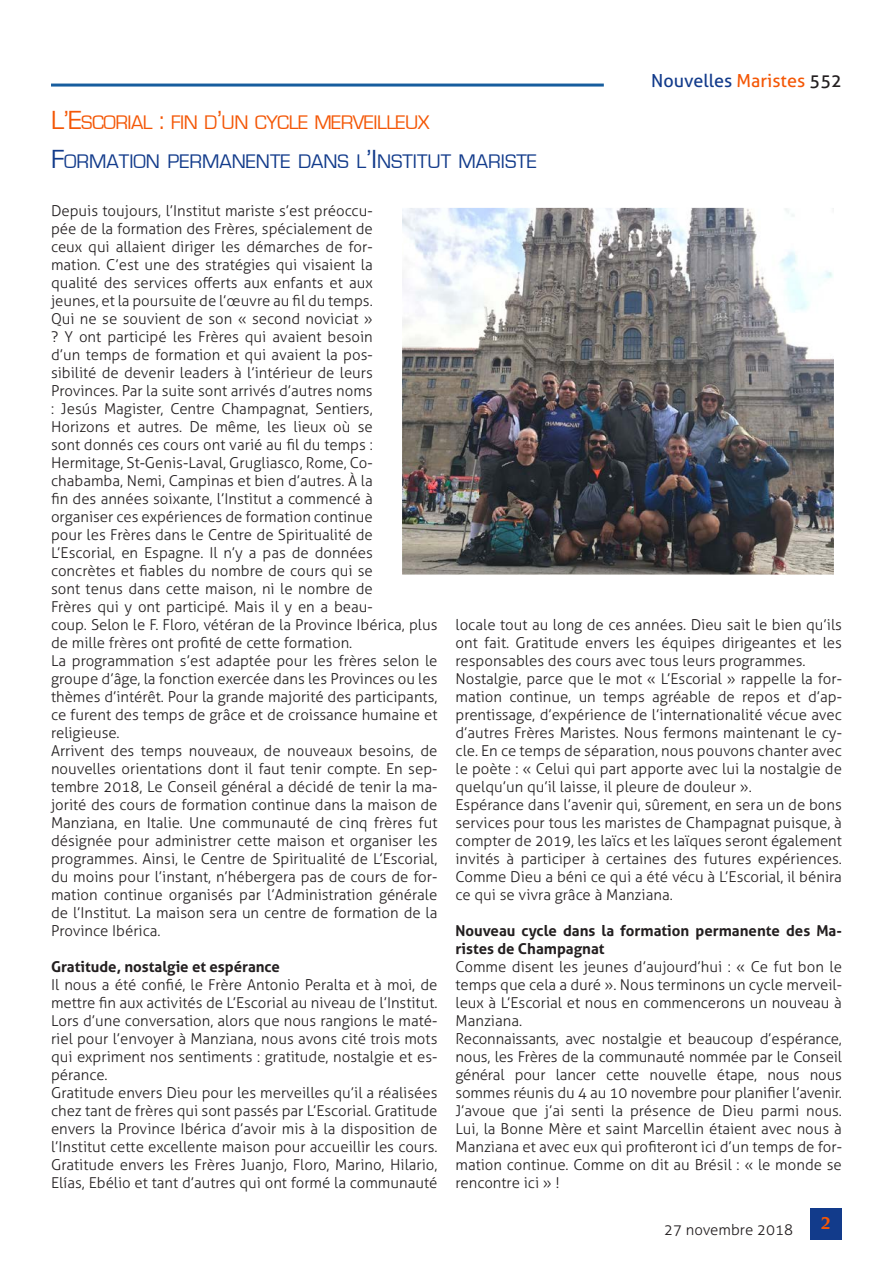
<style>
.page{position:relative;width:893px;height:1263px;background:#fff}
.page>*{position:absolute;margin:0;border:0;box-sizing:border-box;transform-origin:0 0}
.Titolo{font:20.25px "Eurostile";color:#123b8b}
.Titolo-2{font:20.25px "Eurostile";letter-spacing:-.025em;color:#f45706}
.t1{font:18px "Aller";color:#123b8b}
.t2{font:700 18px "Novarese IT Cby BT";color:#f45706}
.Testo_sinEspacio{font:300 15px/18px "Aller";color:#231f20;text-align:justify}
.Testo_sinEspacio-2{font:700 15px/18px "Aller";color:#231f20}
.s1{color:#f45706}
.s2{color:#231f20}
.s3{font-size:27px}
</style>
<div class="page">
<hr style="left:51px;top:84px;width:553px;height:3px;background:#175d9e">
<div style="left:810px;top:1208px;width:32px;height:31px;background:#123b8b"></div>
<img style="left:404px;top:209px;width:428px;height:364px">
<p class="t1" style="left:651px;top:69px;width:192px">Nouvelles <span class="s1">Maristes</span> <span class="s2">552</span></p>
<p class="Titolo-2" style="left:51px;top:111px;width:380px"><span class="s3">L’E</span>SCORIAL <span class="s3">:</span> FIN D<span class="s3">’</span>UN CYCLE MERVEILLEUX</p>
<p class="Titolo" style="left:51px;top:151px;width:487px"><span class="s3">F</span>ORMATION PERMANENTE DANS L<span class="s3">’I</span> NSTITUT MARISTE</p>
<p class="Testo_sinEspacio" style="left:51px;top:202px;width:323px">Depuis toujours, l’Institut mariste s’est préoccu&shy;pée de la formation des Frères, spécialement de ceux qui allaient diriger les démarches de for&shy;mation. C’est une des stratégies qui visaient la qualité des services offerts aux enfants et aux jeunes, et la poursuite de l’œuvre au fil du temps.</p>
<p class="Testo_sinEspacio" style="left:51px;top:310px;width:388px;text-align:left">Qui ne se souvient de son « second noviciat »<br>? Y ont participé les Frères qui avaient besoin<br>d’un temps de formation et qui avaient la pos-<br>sibilité de devenir leaders à l’intérieur de leurs Provinces. Par la suite sont arrivés d’autres noms<br>: Jesús Magister, Centre Champagnat, Sentiers,<br>Horizons et autres. De même, les lieux où se<br>sont donnés ces cours ont varié au fil du temps :<br>Hermitage, St-Genis-Laval, Grugliasco, Rome, Co&shy;chabamba, Nemi, Campinas et bien d’autres. À la<br>fin des années soixante, l’Institut a commencé à organiser ces expériences de formation continue<br>pour les Frères dans le Centre de Spiritualité de L’Escorial, en Espagne. Il n’y a pas de données concrètes et fiables du nombre de cours qui se<br>sont tenus dans cette maison, ni le nombre de<br>Frères qui y ont participé. Mais il y en a beau-<br>coup. Selon le F. Floro, vétéran de la Province Ibérica, plus de mille frères ont profité de cette formation.</p>
<p class="Testo_sinEspacio" style="left:51px;top:652px;width:388px">La programmation s’est adaptée pour les frères selon le groupe d’âge, la fonction exercée dans les Provinces ou les thèmes d’intérêt. Pour la grande majorité des participants, ce furent des temps de grâce et de croissance humaine et religieuse.</p>
<p class="Testo_sinEspacio" style="left:51px;top:742px;width:388px">Arrivent des temps nouveaux, de nouveaux besoins, de nouvelles orientations dont il faut tenir compte. En sep&shy;tembre 2018, Le Conseil général a décidé de tenir la ma&shy;jorité des cours de formation continue dans la maison de Manziana, en Italie. Une communauté de cinq frères fut désignée pour administrer cette maison et organiser les programmes. Ainsi, le Centre de Spiritualité de L’Escorial, du moins pour l’instant, n’hébergera pas de cours de for&shy;mation continue organisés par l’Administration générale de l’Institut. La maison sera un centre de formation de la Province Ibérica.</p>
<p class="Testo_sinEspacio-2" style="left:51px;top:958px;width:230px">Gratitude, nostalgie et espérance</p>
<p class="Testo_sinEspacio" style="left:51px;top:976px;width:388px">Il nous a été confié, le Frère Antonio Peralta et à moi, de mettre fin aux activités de L’Escorial au niveau de l’Institut.<br>Lors d’une conversation, alors que nous rangions le maté&shy;riel pour l’envoyer à Manziana, nous avons cité trois mots qui expriment nos sentiments : gratitude, nostalgie et es&shy;pérance.</p>
<p class="Testo_sinEspacio" style="left:51px;top:1084px;width:388px">Gratitude envers Dieu pour les merveilles qu’il a réalisées chez tant de frères qui sont passés par L’Escorial. Gratitude envers la Province Ibérica d’avoir mis à la disposition de l’Institut cette excellente maison pour accueillir les cours.<br>Gratitude envers les Frères Juanjo, Floro, Marino, Hilario, Elías, Ebélio et tant d’autres qui ont formé la communauté</p>
<p class="Testo_sinEspacio" style="left:455px;top:616px;width:388px">locale tout au long de ces années. Dieu sait le bien qu’ils ont fait. Gratitude envers les équipes dirigeantes et les responsables des cours avec tous leurs programmes.</p>
<p class="Testo_sinEspacio" style="left:455px;top:670px;width:388px">Nostalgie, parce que le mot « L’Escorial » rappelle la for&shy;mation continue, un temps agréable de repos et d’ap&shy;prentissage, d’expérience de l’internationalité vécue avec d’autres Frères Maristes. Nous fermons maintenant le cy&shy;cle. En ce temps de séparation, nous pouvons chanter avec le poète : « Celui qui part apporte avec lui la nostalgie de quelqu’un qu’il laisse, il pleure de douleur ».</p>
<p class="Testo_sinEspacio" style="left:455px;top:796px;width:388px">Espérance dans l’avenir qui, sûrement, en sera un de bons services pour tous les maristes de Champagnat puisque, à compter de 2019, les laïcs et les laïques seront également invités à participer à certaines des futures expériences.<br>Comme Dieu a béni ce qui a été vécu à L’Escorial, il bénira ce qui se vivra grâce à Manziana.</p>
<p class="Testo_sinEspacio-2" style="left:455px;top:922px;width:388px">Nouveau cycle dans la formation permanente des Ma&shy;ristes de Champagnat</p>
<p class="Testo_sinEspacio" style="left:455px;top:958px;width:388px">Comme disent les jeunes d’aujourd’hui : « Ce fut bon le temps que cela a duré ». Nous terminons un cycle merveil&shy;leux à L’Escorial et nous en commencerons un nouveau à Manziana.</p>
<p class="Testo_sinEspacio" style="left:455px;top:1030px;width:388px">Reconnaissants, avec nostalgie et beaucoup d’espérance, nous, les Frères de la communauté nommée par le Conseil général pour lancer cette nouvelle étape, nous nous sommes réunis du 4 au 10 novembre pour planifier l’avenir.</p>
<p class="Testo_sinEspacio" style="left:455px;top:1102px;width:388px">J’avoue que j’ai senti la présence de Dieu parmi nous.<br>Lui, la Bonne Mère et saint Marcellin étaient avec nous à Manziana et avec eux qui profiteront ici d’un temps de for&shy;mation continue. Comme on dit au Brésil : « le monde se rencontre ici » !</p>
<p class="Testo_sinEspacio" style="left:664px;top:1220px;width:130px">27 novembre 2018</p>
<p class="t2" style="left:821px;top:1212px;width:12px">2</p>
</div>
